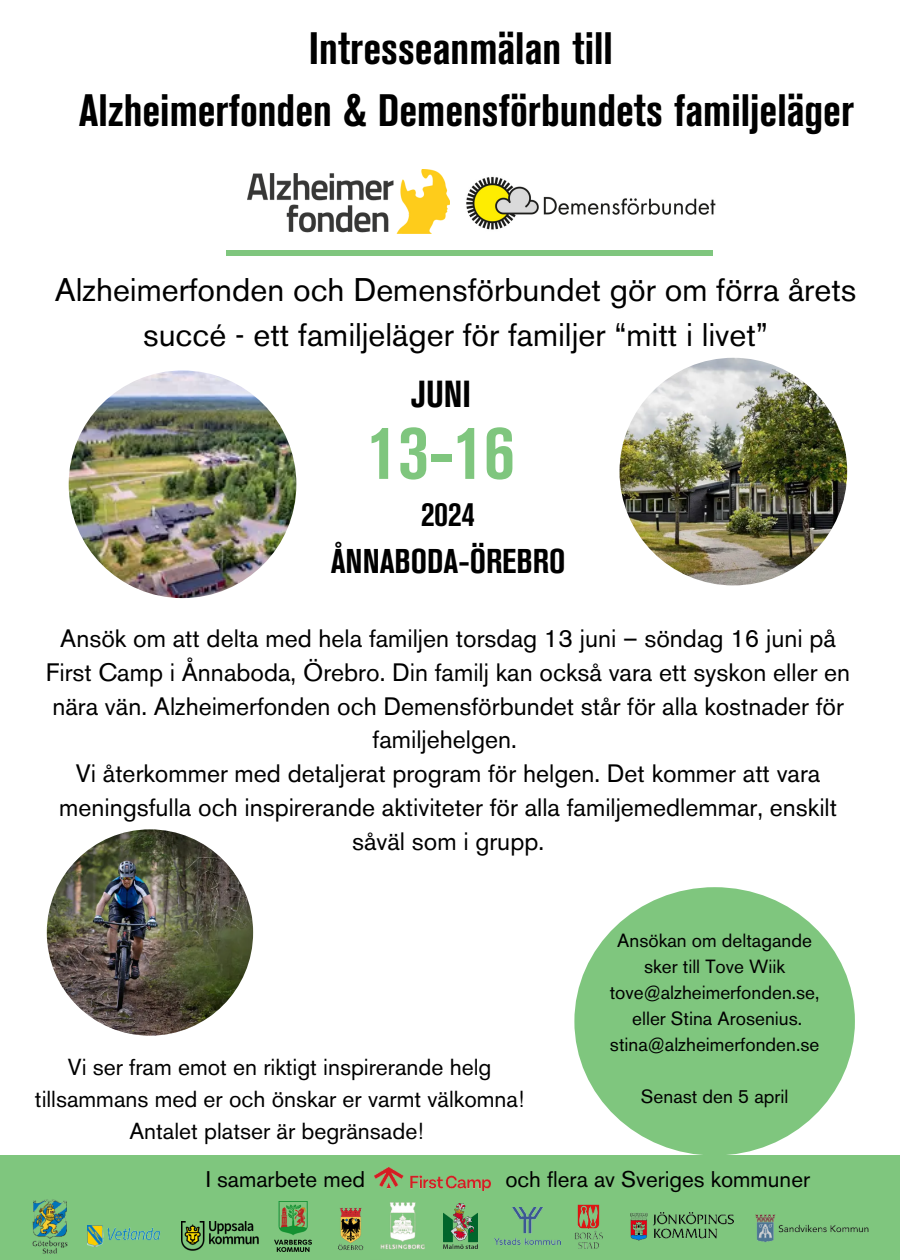
<style>
.page{position:relative;width:900px;height:1260px;background:#fff}
.page>*{position:absolute;margin:0;border:0;box-sizing:border-box;transform-origin:0 0}
.t1{font:700 condensed 76.5px "Akzidenz Grotesk BE";color:#7fc67e}
.t2{font:700 condensed 45px/62px "Akzidenz Grotesk BE";color:#000;text-align:center}
.t3{font:700 condensed 37.25px "Akzidenz Grotesk BE";color:#000}
.t4{font:700 condensed 34px/47px "Akzidenz Grotesk BE";color:#000;text-align:center}
.t5{font:32.5px/45px "Akzidenz Grotesk BE";color:#000;text-align:center}
.t6{font:25px/33.8px "Akzidenz Grotesk BE";color:#000;text-align:center}
.t7{font:23px/32px "Akzidenz Grotesk BE";color:#000;text-align:center}
.t8{font:22.5px "Akzidenz Grotesk BE";color:#000}
.t9{font:19px/26px "Akzidenz Grotesk BE";color:#000;text-align:center}
</style>
<div class="page">
<div style="left:0;top:1156px;width:900px;height:104px;background:#7fc67e"></div>
<img style="left:338px;top:1207px;width:26px;height:44px">
<img style="left:375px;top:1168px;width:116px;height:22px">
<div style="left:574px;top:887px;width:281px;height:269px;background:#7fc67e;border-radius:50%"></div>
<img style="left:248px;top:170px;width:202px;height:63px">
<img style="left:620px;top:358px;width:227px;height:227px;border-radius:50%">
<img style="left:69px;top:370px;width:227px;height:228px;border-radius:50%">
<img style="left:47px;top:829px;width:206px;height:207px;border-radius:50%">
<div style="left:226px;top:250px;width:487px;height:5px;background:#7fc67e"></div>
<img style="left:466px;top:176px;width:250px;height:54px">
<img style="left:380px;top:1202px;width:45px;height:48px">
<img style="left:443px;top:1204px;width:34px;height:45px">
<img style="left:494px;top:1207px;width:66px;height:38px">
<img style="left:274px;top:1201px;width:38px;height:51px">
<img style="left:574px;top:1204px;width:29px;height:45px">
<img style="left:630px;top:1212px;width:104px;height:28px">
<img style="left:181px;top:1222px;width:77px;height:28px">
<img style="left:87px;top:1226px;width:74px;height:20px">
<img style="left:755px;top:1214px;width:114px;height:28px">
<img style="left:32px;top:1199px;width:36px;height:55px">
<h5 class="t2" style="left:79px;top:22px;width:777px">Intresseanmälan till<br>Alzheimerfonden &amp; Demensförbundets familjeläger</h5>
<p class="t5" style="left:55px;top:271px;width:803px">Alzheimerfonden och Demensförbundet gör om förra årets succé - ett familjeläger för familjer “mitt i livet”</p>
<p class="t3" style="left:411px;top:380px;width:61px">JUNI</p>
<p class="t1" style="left:368px;top:425px;width:148px">13-16</p>
<h3 class="t4" style="left:331px;top:494px;width:236px">2024<br>ÅNNABODA-ÖREBRO</h3>
<h4 class="t6" style="left:46px;top:624px;width:806px">Ansök om att delta med hela familjen torsdag 13 juni – söndag 16 juni på First Camp i Ånnaboda, Örebro. Din familj kan också vara ett syskon eller en nära vän. Alzheimerfonden och Demensförbundet står för alla kostnader för familjehelgen.<br>Vi återkommer med detaljerat program för helgen. Det kommer att vara meningsfulla och inspirerande aktiviteter för alla familjemedlemmar, enskilt såväl som i grupp.</h4>
<p class="t9" style="left:617px;top:930px;width:196px">Ansökan om deltagande</p>
<p class="t9" style="left:610px;top:956px;width:211px">sker till Tove Wiik tove@alzheimerfonden.se,</p>
<p class="t9" style="left:632px;top:1008px;width:171px">eller Stina Arosenius.</p>
<p class="t9" style="left:610px;top:1033px;width:211px">stina@alzheimerfonden.se</p>
<p class="t9" style="left:641px;top:1085px;width:149px">Senast den 5 april</p>
<p class="t7" style="left:35px;top:1054px;width:491px">Vi ser fram emot en riktigt inspirerande helg tillsammans med er och önskar er varmt välkomna!<br>Antalet platser är begränsade!</p>
<p class="t8" style="left:206px;top:1171px;width:161px">I samarbete med</p>
<p class="t8" style="left:505px;top:1171px;width:306px">och flera av Sveriges kommuner</p>
</div>
